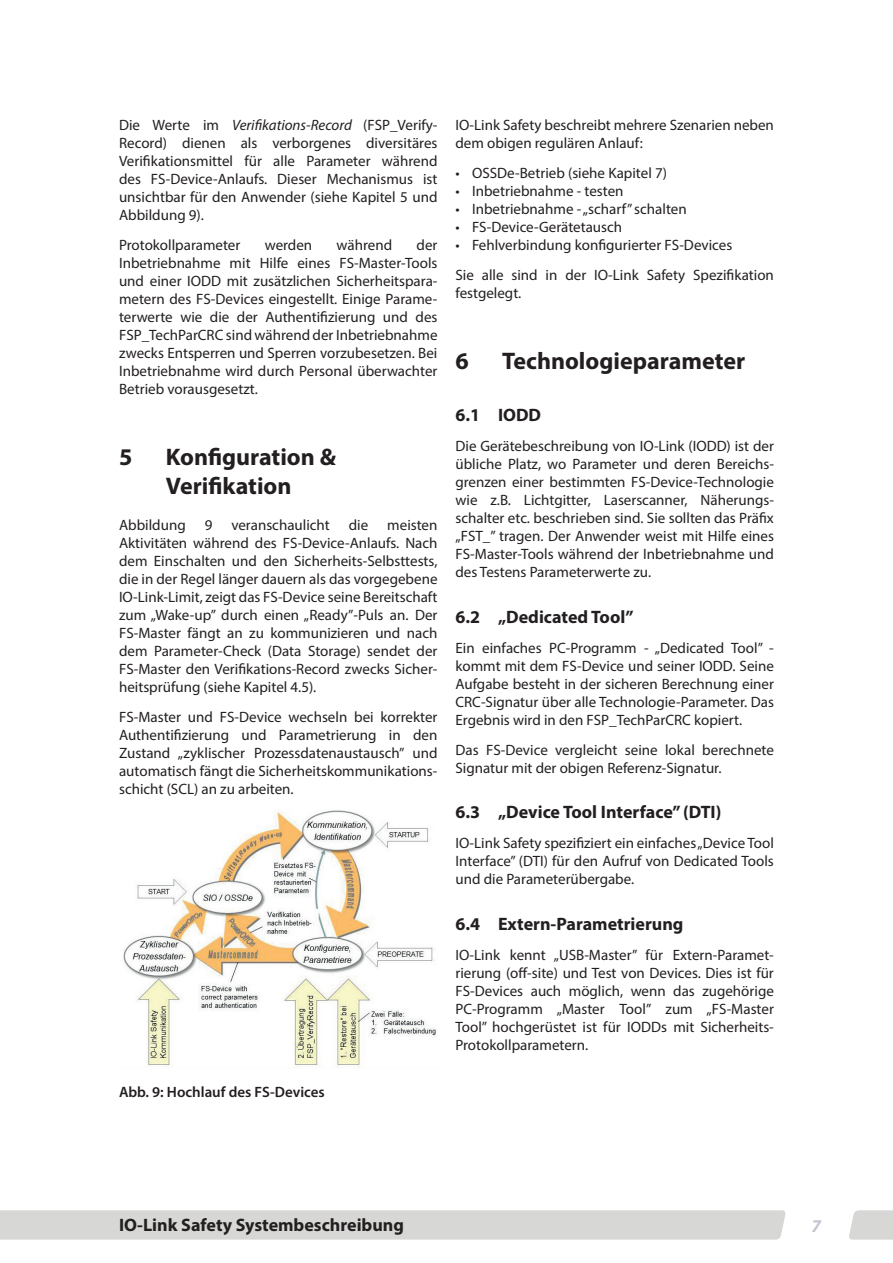
<style>
.page{position:relative;width:893px;height:1263px;background:#fff}
.page>*{position:absolute;margin:0;border:0;box-sizing:border-box;transform-origin:0 0}
.t1{font:700 24px/28.8px "Myriad Pro";color:#231f20}
.t2{font:700 18px "Myriad Pro";color:#231f20}
.t3{font:italic 700 18px "Myriad Pro";color:#c3c7d1}
.t4{font:15px/18px "Myriad Pro";color:#231f20;text-align:justify}
.t5{font:600 15px "Myriad Pro";color:#231f20}
.s1{font-style:italic}
</style>
<div class="page">
<svg style="left:849px;top:1210px;width:44px;height:29px"></svg>
<div style="left:0;top:1210px;width:786px;height:29px;background:#d7d7d5"></div>
<img style="left:123px;top:809px;width:313px;height:258px">
<p class="t4" style="left:119px;top:116px;width:320px">Die Werte im <span class="s1">Verifikations-Record</span> (FSP_Verify-Record) dienen als verborgenes diversitäres Verifikationsmittel für alle Parameter während des FS-Device-Anlaufs. Dieser Mechanismus ist unsichtbar für den Anwender (siehe Kapitel 5 und Abbildung 9).</p>
<p class="t4" style="left:119px;top:236px;width:123px">Protokollparameter</p>
<p class="t4" style="left:265px;top:236px;width:49px">werden</p>
<p class="t4" style="left:337px;top:236px;width:57px">während</p>
<p class="t4" style="left:119px;top:236px;width:320px;text-indent:298px">der Inbetriebnahme mit Hilfe eines FS-Master-Tools und einer IODD mit zusätzlichen Sicherheitspara&shy;metern des FS-Devices eingestellt. Einige Parame&shy;terwerte wie die der Authentifizierung und des FSP_TechParCRC sind während der Inbetriebnahme zwecks Entsperren und Sperren vorzubesetzen. Bei Inbetriebnahme wird durch Personal überwachter Betrieb vorausgesetzt.</p>
<h1 class="t1" style="left:119px;top:442px;width:15px">5</h1>
<h1 class="t1" style="left:166px;top:442px;width:172px">Konfiguration &amp;<br>Verifikation</h1>
<p class="t4" style="left:119px;top:516px;width:68px">Abbildung</p>
<p class="t4" style="left:205px;top:516px;width:9px">9</p>
<p class="t4" style="left:231px;top:516px;width:100px">veranschaulicht</p>
<p class="t4" style="left:349px;top:516px;width:21px">die</p>
<p class="t4" style="left:119px;top:516px;width:320px;text-indent:268px">meisten Aktivitäten während des FS-Device-Anlaufs. Nach dem Einschalten und den Sicherheits-Selbsttests, die in der Regel länger dauern als das vorgegebene IO-Link-Limit, zeigt das FS-Device seine Bereitschaft zum „Wake-up” durch einen „Ready”-Puls an. Der FS-Master fängt an zu kommunizieren und nach dem Parameter-Check (Data Storage) sendet der FS-Master den Verifikations-Record zwecks Sicher&shy;heitsprüfung (siehe Kapitel 4.5).</p>
<p class="t4" style="left:119px;top:708px;width:320px">FS-Master und FS-Device wechseln bei korrekter Authentifizierung und Parametrierung in den Zustand „zyklischer Prozessdatenaustausch” und automatisch fängt die Sicherheitskommunikations&shy;schicht (SCL) an zu arbeiten.</p>
<p class="t5" style="left:119px;top:1082px;width:207px">Abb. 9: Hochlauf des FS-Devices</p>
<p class="t4" style="left:455px;top:116px;width:320px">IO-Link Safety beschreibt mehrere Szenarien neben dem obigen regulären Anlauf:</p>
<p class="t4" style="left:455px;top:164px;width:213px">• OSSDe-Betrieb (siehe Kapitel 7)</p>
<p class="t4" style="left:455px;top:182px;width:170px">• Inbetriebnahme - testen</p>
<p class="t4" style="left:455px;top:200px;width:233px">• Inbetriebnahme - „scharf” schalten</p>
<p class="t4" style="left:455px;top:218px;width:168px">• FS-Device-Gerätetausch</p>
<p class="t4" style="left:455px;top:230px;width:320px;line-height:30px">• Fehlverbindung konfigurierter FS-Devices<br>Sie alle sind in der IO-Link Safety Spezifikation</p>
<p class="t4" style="left:455px;top:284px;width:67px">festgelegt.</p>
<h1 class="t1" style="left:455px;top:346px;width:15px">6</h1>
<h1 class="t1" style="left:502px;top:346px;width:244px">Technologieparameter</h1>
<p class="t2" style="left:455px;top:403px;width:87px">6.1 IODD</p>
<p class="t4" style="left:455px;top:437px;width:320px">Die Gerätebeschreibung von IO-Link (IODD) ist der übliche Platz, wo Parameter und deren Bereichs&shy;grenzen einer bestimmten FS-Device-Technologie wie z.B. Lichtgitter, Laserscanner, Näherungs&shy;schalter etc. beschrieben sind. Sie sollten das Präfix „FST_” tragen. Der Anwender weist mit Hilfe eines FS-Master-Tools während der Inbetriebnahme und des Testens Parameterwerte zu.</p>
<p class="t2" style="left:455px;top:605px;width:180px">6.2 „Dedicated Tool”</p>
<p class="t4" style="left:455px;top:638px;width:320px">Ein einfaches PC-Programm - „Dedicated Tool” - kommt mit dem FS-Device und seiner IODD. Seine Aufgabe besteht in der sicheren Berechnung einer CRC-Signatur über alle Technologie-Parameter. Das Ergebnis wird in den FSP_TechParCRC kopiert.</p>
<p class="t4" style="left:455px;top:740px;width:320px">Das FS-Device vergleicht seine lokal berechnete<br>Signatur mit der obigen Referenz-Signatur.</p>
<p class="t2" style="left:455px;top:800px;width:267px">6.3 „Device Tool Interface” (DTI)</p>
<p class="t4" style="left:455px;top:834px;width:320px">IO-Link Safety spezifiziert ein einfaches „Device Tool Interface” (DTI) für den Aufruf von Dedicated Tools und die Parameterübergabe.</p>
<p class="t2" style="left:455px;top:912px;width:229px">6.4 Extern-Parametrierung</p>
<p class="t4" style="left:455px;top:946px;width:320px">IO-Link kennt „USB-Master” für Extern-Paramet&shy;rierung (off-site) und Test von Devices. Dies ist für FS-Devices auch möglich, wenn das zugehörige PC-Programm „Master Tool” zum „FS-Master Tool” hochgerüstet ist für IODDs mit Sicherheits-Protokollparametern.</p>
<p class="t2" style="left:119px;top:1213px;width:286px">IO-Link Safety Systembeschreibung</p>
<p class="t3" style="left:811px;top:1214px;width:11px">7</p>
</div>
